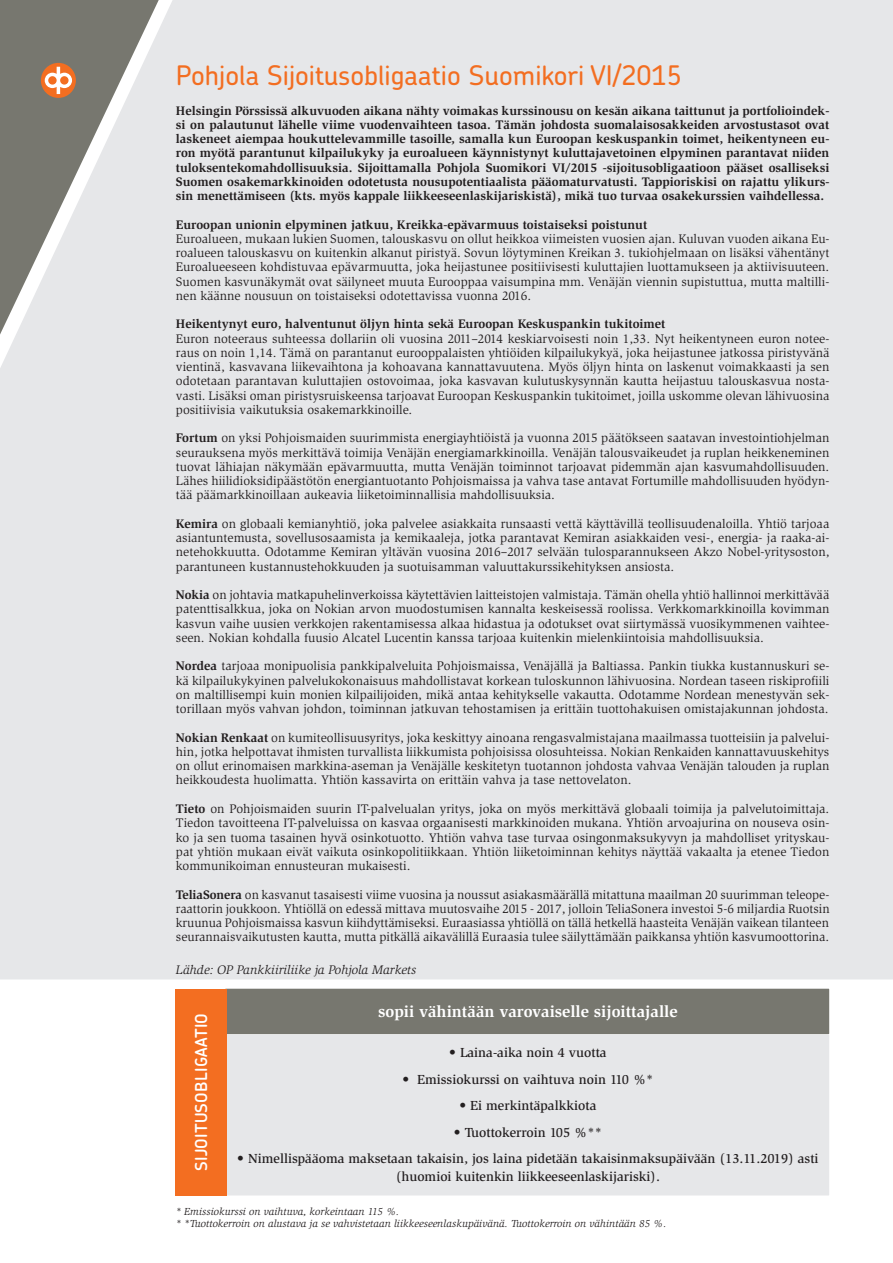
<style>
.page{position:relative;width:893px;height:1263px;background:#fff}
.page>*{position:absolute;margin:0;border:0;box-sizing:border-box;transform-origin:0 0}
.OTSIKKO{font:500 27px "Chevin";color:#f36e21}
.VAIHTOEHTO_otsikkobo{font:700 16.5px "Slimbach Std";color:#fff}
.OTSIKKO-2{font:600 16.5px "Chevin Std";letter-spacing:.015em;color:#fff}
.VAIHTOEHTO_luettelo{font:500 13.5px/18px "Slimbach Std";color:#231f20;text-align:center}
.LEIPIS_book_8p{font:12.75px/14.2px "Slimbach Std";color:#231f20;text-align:justify}
.LEIPIS_book_8p-2{font:700 12.75px/14.2px "Slimbach Std";color:#231f20;text-align:justify}
.LEIPIS_book_8p-3{font:italic 12.75px "Slimbach Std";color:#231f20}
.LEIPIS_book_8_5p{font:italic 10.5px "Slimbach Std";color:#231f20}
.s1{font-weight:700}
</style>
<div class="page">
<div style="left:0;top:0;width:893px;height:979px;background:#e6e7e9"></div>
<div style="left:225px;top:1035px;width:604px;height:160px;background:#e6e7e9"></div>
<div style="left:225px;top:989px;width:604px;height:45px;background:#77776f"></div>
<div style="left:176px;top:989px;width:51px;height:206px;background:#f36e21"></div>
<svg style="left:41px;top:63px;width:35px;height:35px"></svg>
<svg style="left:45px;top:67px;width:27px;height:27px"></svg>
<p class="OTSIKKO" style="left:176px;top:58px;width:508px">Pohjola Sijoitusobligaatio Suomikori VI/2015</p>
<p class="LEIPIS_book_8p-2" style="left:176px;top:103px;width:655px">Helsingin Pörssissä alkuvuoden aikana nähty voimakas kurssinousu on kesän aikana taittunut ja portfolioindek&shy;si on palautunut lähelle viime vuodenvaihteen tasoa. Tämän johdosta suomalaisosakkeiden arvostustasot ovat laskeneet aiempaa houkuttelevammille tasoille, samalla kun Euroopan keskuspankin toimet, heikentyneen eu&shy;ron myötä parantunut kilpailukyky ja euroalueen käynnistynyt kuluttajavetoinen elpyminen parantavat niiden tuloksentekomahdollisuuksia. Sijoittamalla Pohjola Suomikori VI/2015 -sijoitusobligaatioon pääset osalliseksi Suomen osakemarkkinoiden odotetusta nousupotentiaalista pääomaturvatusti. Tappioriskisi on rajattu ylikurs&shy;sin menettämiseen (kts. myös kappale liikkeeseenlaskijariskistä), mikä tuo turvaa osakekurssien vaihdellessa.</p>
<p class="LEIPIS_book_8p-2" style="left:176px;top:217px;width:473px">Euroopan unionin elpyminen jatkuu, Kreikka-epävarmuus toistaiseksi poistunut</p>
<p class="LEIPIS_book_8p" style="left:176px;top:232px;width:655px">Euroalueen, mukaan lukien Suomen, talouskasvu on ollut heikkoa viimeisten vuosien ajan. Kuluvan vuoden aikana Eu&shy;roalueen talouskasvu on kuitenkin alkanut piristyä. Sovun löytyminen Kreikan 3. tukiohjelmaan on lisäksi vähentänyt Euroalueeseen kohdistuvaa epävarmuutta, joka heijastunee positiivisesti kuluttajien luottamukseen ja aktiivisuuteen.<br>Suomen kasvunäkymät ovat säilyneet muuta Eurooppaa vaisumpina mm. Venäjän viennin supistuttua, mutta maltilli&shy;nen käänne nousuun on toistaiseksi odotettavissa vuonna 2016.</p>
<p class="LEIPIS_book_8p-2" style="left:176px;top:317px;width:491px">Heikentynyt euro, halventunut öljyn hinta sekä Euroopan Keskuspankin tukitoimet</p>
<p class="LEIPIS_book_8p" style="left:176px;top:331px;width:655px">Euron noteeraus suhteessa dollariin oli vuosina 2011–2014 keskiarvoisesti noin 1,33. Nyt heikentyneen euron notee&shy;raus on noin 1,14. Tämä on parantanut eurooppalaisten yhtiöiden kilpailukykyä, joka heijastunee jatkossa piristyvänä vientinä, kasvavana liikevaihtona ja kohoavana kannattavuutena. Myös öljyn hinta on laskenut voimakkaasti ja sen odotetaan parantavan kuluttajien ostovoimaa, joka kasvavan kulutuskysynnän kautta heijastuu talouskasvua nosta&shy;vasti. Lisäksi oman piristysruiskeensa tarjoavat Euroopan Keskuspankin tukitoimet, joilla uskomme olevan lähivuosina positiivisia vaikutuksia osakemarkkinoille.</p>
<p class="LEIPIS_book_8p" style="left:176px;top:431px;width:655px"><span class="s1">Fortum</span> on yksi Pohjoismaiden suurimmista energiayhtiöistä ja vuonna 2015 päätökseen saatavan investointiohjelman seurauksena myös merkittävä toimija Venäjän energiamarkkinoilla. Venäjän talousvaikeudet ja ruplan heikkeneminen tuovat lähiajan näkymään epävarmuutta, mutta Venäjän toiminnot tarjoavat pidemmän ajan kasvumahdollisuuden.<br>Lähes hiilidioksidipäästötön energiantuotanto Pohjoismaissa ja vahva tase antavat Fortumille mahdollisuuden hyödyn&shy;tää päämarkkinoillaan aukeavia liiketoiminnallisia mahdollisuuksia.</p>
<p class="LEIPIS_book_8p" style="left:176px;top:517px;width:655px"><span class="s1">Kemira</span> on globaali kemianyhtiö, joka palvelee asiakkaita runsaasti vettä käyttävillä teollisuudenaloilla. Yhtiö tarjoaa asiantuntemusta, sovellusosaamista ja kemikaaleja, jotka parantavat Kemiran asiakkaiden vesi-, energia- ja raaka-ai&shy;netehokkuutta. Odotamme Kemiran yltävän vuosina 2016–2017 selvään tulosparannukseen Akzo Nobel-yritysoston, parantuneen kustannustehokkuuden ja suotuisamman valuuttakurssikehityksen ansiosta.</p>
<p class="LEIPIS_book_8p" style="left:176px;top:588px;width:655px"><span class="s1">Nokia</span> on johtavia matkapuhelinverkoissa käytettävien laitteistojen valmistaja. Tämän ohella yhtiö hallinnoi merkittävää patenttisalkkua, joka on Nokian arvon muodostumisen kannalta keskeisessä roolissa. Verkkomarkkinoilla kovimman kasvun vaihe uusien verkkojen rakentamisessa alkaa hidastua ja odotukset ovat siirtymässä vuosikymmenen vaihtee&shy;seen. Nokian kohdalla fuusio Alcatel Lucentin kanssa tarjoaa kuitenkin mielenkiintoisia mahdollisuuksia.</p>
<p class="LEIPIS_book_8p" style="left:176px;top:659px;width:655px"><span class="s1">Nordea</span> tarjoaa monipuolisia pankkipalveluita Pohjoismaissa, Venäjällä ja Baltiassa. Pankin tiukka kustannuskuri se&shy;kä kilpailukykyinen palvelukokonaisuus mahdollistavat korkean tuloskunnon lähivuosina. Nordean taseen riskiprofiili on maltillisempi kuin monien kilpailijoiden, mikä antaa kehitykselle vakautta. Odotamme Nordean menestyvän sek&shy;torillaan myös vahvan johdon, toiminnan jatkuvan tehostamisen ja erittäin tuottohakuisen omistajakunnan johdosta.</p>
<p class="LEIPIS_book_8p" style="left:176px;top:730px;width:655px"><span class="s1">Nokian Renkaat</span> on kumiteollisuusyritys, joka keskittyy ainoana rengasvalmistajana maailmassa tuotteisiin ja palvelui&shy;hin, jotka helpottavat ihmisten turvallista liikkumista pohjoisissa olosuhteissa. Nokian Renkaiden kannattavuuskehitys on ollut erinomaisen markkina-aseman ja Venäjälle keskitetyn tuotannon johdosta vahvaa Venäjän talouden ja ruplan heikkoudesta huolimatta. Yhtiön kassavirta on erittäin vahva ja tase nettovelaton.</p>
<p class="LEIPIS_book_8p" style="left:176px;top:802px;width:655px"><span class="s1">Tieto</span> on Pohjoismaiden suurin IT-palvelualan yritys, joka on myös merkittävä globaali toimija ja palvelutoimittaja.<br>Tiedon tavoitteena IT-palveluissa on kasvaa orgaanisesti markkinoiden mukana. Yhtiön arvoajurina on nouseva osin&shy;ko ja sen tuoma tasainen hyvä osinkotuotto. Yhtiön vahva tase turvaa osingonmaksukyvyn ja mahdolliset yrityskau&shy;pat yhtiön mukaan eivät vaikuta osinkopolitiikkaan. Yhtiön liiketoiminnan kehitys näyttää vakaalta ja etenee Tiedon kommunikoiman ennusteuran mukaisesti.</p>
<p class="LEIPIS_book_8p" style="left:176px;top:887px;width:655px"><span class="s1">TeliaSonera</span> on kasvanut tasaisesti viime vuosina ja noussut asiakasmäärällä mitattuna maailman 20 suurimman teleope&shy;raattorin joukkoon. Yhtiöllä on edessä mittava muutosvaihe 2015 - 2017, jolloin TeliaSonera investoi 5-6 miljardia Ruotsin kruunua Pohjoismaissa kasvun kiihdyttämiseksi. Euraasiassa yhtiöllä on tällä hetkellä haasteita Venäjän vaikean tilanteen seurannaisvaikutusten kautta, mutta pitkällä aikavälillä Euraasia tulee säilyttämään paikkansa yhtiön kasvumoottorina.</p>
<p class="LEIPIS_book_8p-3" style="left:176px;top:962px;width:242px">Lähde: OP Pankkiiriliike ja Pohjola Markets</p>
<p class="OTSIKKO-2" style="left:190px;top:1171px;width:159px;rotate:-90deg">SIJOITUSOBLIGAATIO</p>
<p class="VAIHTOEHTO_otsikkobo" style="left:378px;top:1002px;width:301px">sopii vähintään varovaiselle sijoittajalle</p>
<p class="VAIHTOEHTO_luettelo" style="left:449px;top:1044px;width:159px">• Laina-aika noin 4 vuotta</p>
<p class="VAIHTOEHTO_luettelo" style="left:402px;top:1070px;width:253px">• Emissiokurssi on vaihtuva noin 110 %*</p>
<p class="VAIHTOEHTO_luettelo" style="left:459px;top:1097px;width:138px">• Ei merkintäpalkkiota</p>
<p class="VAIHTOEHTO_luettelo" style="left:454px;top:1123px;width:149px">• Tuottokerroin 105 %**</p>
<p class="VAIHTOEHTO_luettelo" style="left:237px;top:1150px;width:583px">• Nimellispääoma maksetaan takaisin, jos laina pidetään takaisinmaksupäivään (13.11.2019) asti (huomioi kuitenkin liikkeeseenlaskijariski).</p>
<p class="LEIPIS_book_8_5p" style="left:176px;top:1206px;width:225px">* Emissiokurssi on vaihtuva, korkeintaan 115 %.</p>
<p class="LEIPIS_book_8_5p" style="left:176px;top:1218px;width:492px">* *Tuottokerroin on alustava ja se vahvistetaan liikkeeseenlaskupäivänä. Tuottokerroin on vähintään 85 %.</p>
</div>
